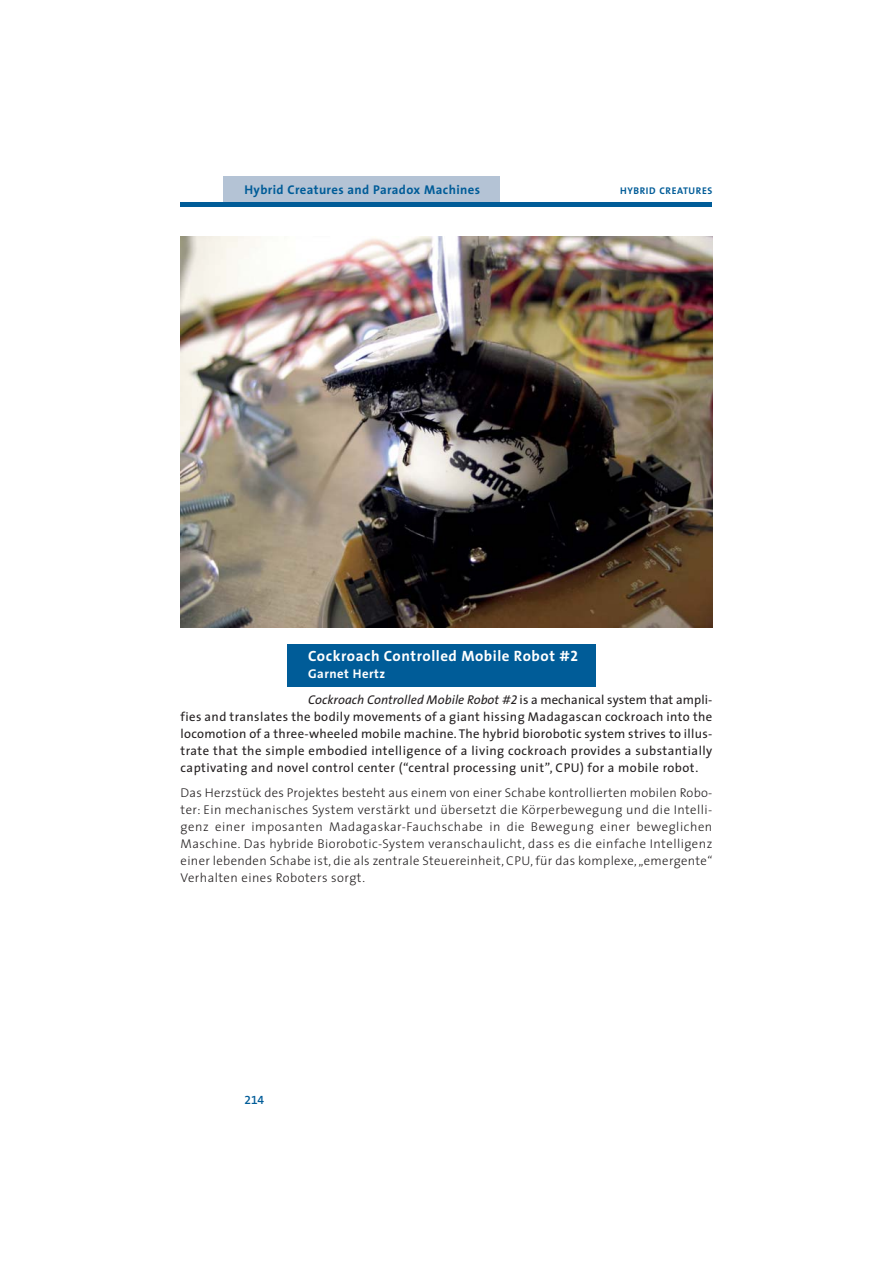
<style>
.page{position:relative;width:893px;height:1263px;background:#fff}
.page>*{position:absolute;margin:0;border:0;box-sizing:border-box;transform-origin:0 0}
.t1{font:700 15px "The Sans";letter-spacing:.035em;color:#fff}
.t2{font:300 12.75px/17px "The Sans";letter-spacing:.03em;color:#231f20;text-align:justify}
.t3{font:12.75px/17px "The Sans";letter-spacing:.035em;color:#231f20;text-align:justify}
.t4{font:italic 12.75px/25.5px "The Sans";letter-spacing:.005em;color:#231f20}
.t5{font:700 12.75px "The Sans";letter-spacing:.03em;color:#005c98}
.t6{font:12px "The Sans Semi Bold Expert";color:#005c98}
.t7{font:700 9.75px "The Sans";letter-spacing:.065em;color:#005c98}
.s1{font-family:"The Sans Bold Caps";font-weight:400}
.s2{font-weight:700;font-style:normal;color:#fff}
.s3{font-family:"The Sans Caps"}
.s4{font-style:normal}
</style>
<div class="page">
<hr style="left:181px;top:202px;width:531px;height:4px;background:#005c98">
<div style="left:223px;top:177px;width:276px;height:25px;background:#b4c3d5"></div>
<img style="left:181px;top:236px;width:531px;height:391px">
<div style="left:287px;top:644px;width:308px;height:43px;background:#005c98"></div>
<p class="t5" style="left:244px;top:183px;width:237px">Hybrid Creatures and Paradox Machines</p>
<p class="t7" style="left:620px;top:185px;width:94px">HYBRID CREATURES</p>
<p class="t1" style="left:308px;top:649px;width:271px">Cockroach Controlled Mobile Robot #<span class="s1">2</span></p>
<p class="t4" style="left:308px;top:662px;width:405px"><span class="s2">Garnet Hertz<br></span>Cockroach Controlled Mobile Robot #<span class="s3">2</span> <span class="s4">is a mechanical system that ampli-</span></p>
<p class="t3" style="left:181px;top:709px;width:533px">fies and translates the bodily movements of a giant hissing Madagascan cockroach into the locomotion of a three-wheeled mobile machine. The hybrid biorobotic system strives to illus&shy;trate that the simple embodied intelligence of a living cockroach provides a substantially captivating and novel control center (“central processing unit”, CPU) for a mobile robot.</p>
<p class="t2" style="left:181px;top:786px;width:533px">Das Herzstück des Projektes besteht aus einem von einer Schabe kontrollierten mobilen Robo&shy;ter: Ein mechanisches System verstärkt und übersetzt die Körperbewegung und die Intelli&shy;genz einer imposanten Madagaskar-Fauchschabe in die Bewegung einer beweglichen Maschine. Das hybride Biorobotic-System veranschaulicht, dass es die einfache Intelligenz einer lebenden Schabe ist, die als zentrale Steuereinheit, CPU, für das komplexe,„emergente“ Verhalten eines Roboters sorgt.</p>
<p class="t6" style="left:244px;top:1092px;width:21px">214</p>
</div>
